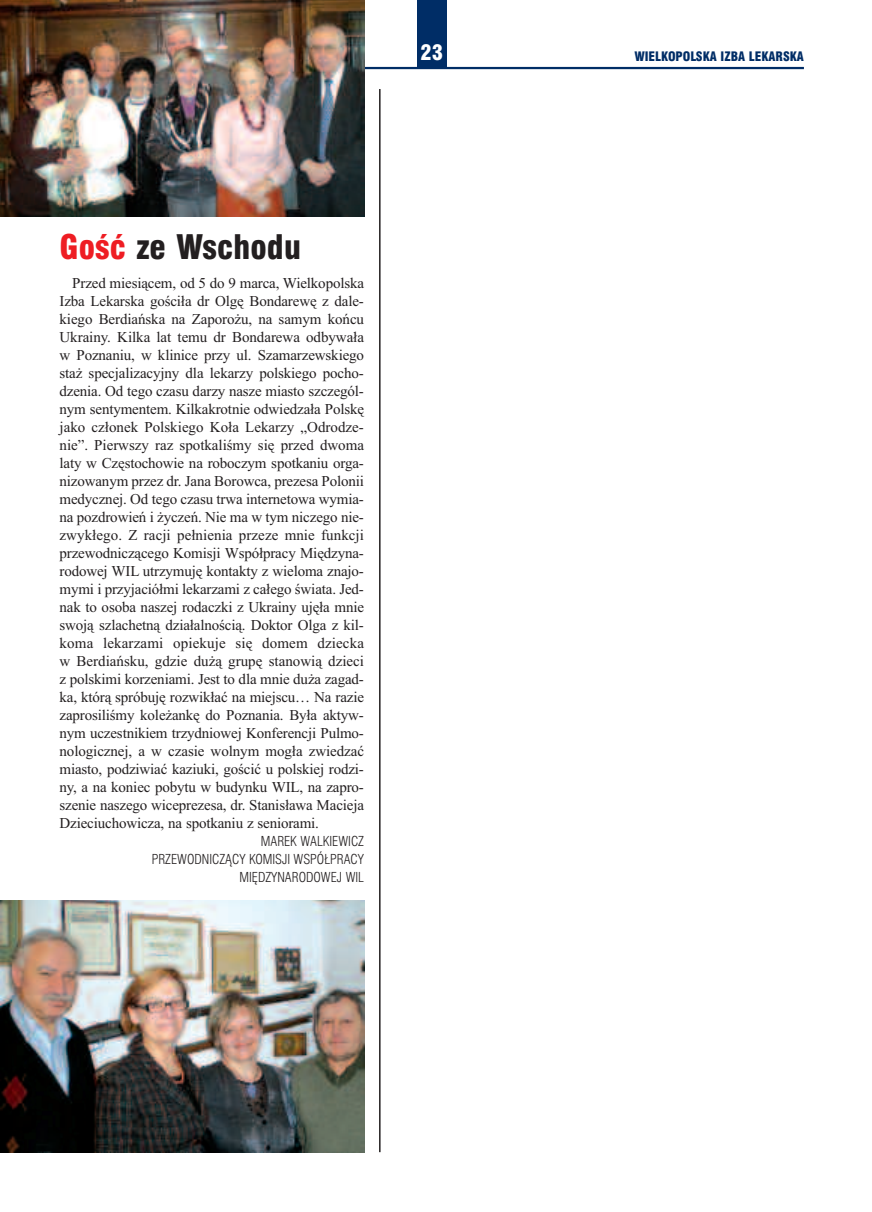
<style>
.page{position:relative;width:872px;height:1212px;background:#fff}
.page>*{position:absolute;margin:0;border:0;box-sizing:border-box;transform-origin:0 0}
.t1{font:33px "Swis 721 Blk Cn EU";letter-spacing:.005em;color:#231f20}
.t2{font:21px "Swis 721 Blk Cn EU";color:#fff}
.t3{font:15px/18px "Times New Roman";letter-spacing:-.01em;color:#231f20;text-align:justify}
.t4{font:13.5px/18px "Swis 721 Lt Cn EU";color:#231f20;text-align:right}
.t5{font:12.75px "Swis 721 Blk Cn EU";color:#002d66}
.s1{color:#ee1d23}
</style>
<div class="page">
<hr style="left:60px;top:67px;width:744px;height:2px;background:#002d66">
<div style="left:417px;top:0;width:29px;height:68px;background:#002d66"></div>
<hr style="left:379px;top:89px;width:1px;height:1063px;background:#231f20">
<img style="left:0;top:900px;width:364px;height:252px">
<img style="left:0;top:0;width:364px;height:216px">
<h2 class="t2" style="left:420px;top:40px;width:24px">23</h2>
<p class="t5" style="left:634px;top:48px;width:171px">WIELKOPOLSKA IZBA LEKARSKA</p>
<h1 class="t1" style="left:60px;top:226px;width:243px"><span class="s1">Gość</span> ze Wschodu</h1>
<p class="t3" style="left:60px;top:274px;width:306px;text-indent:13px">Przed miesiącem, od 5 do 9 marca, Wielkopolska Izba Lekarska gościła dr Olgę Bondarewę z dale&shy;kiego Berdiańska na Zaporożu, na samym końcu Ukrainy. Kilka lat temu dr Bondarewa odbywała w Poznaniu, w klinice przy ul. Szamarzewskiego staż specjalizacyjny dla lekarzy polskiego pocho&shy;dzenia. Od tego czasu darzy nasze miasto szczegól&shy;nym sentymentem. Kilkakrotnie odwiedzała Polskę jako członek Polskiego Koła Lekarzy „Odrodze&shy;nie”. Pierwszy raz spotkaliśmy się przed dwoma laty w Częstochowie na roboczym spotkaniu orga&shy;nizowanym przez dr. Jana Borowca, prezesa Polonii medycznej. Od tego czasu trwa internetowa wymia&shy;na pozdrowień i życzeń. Nie ma w tym niczego nie&shy;zwykłego. Z racji pełnienia przeze mnie funkcji przewodniczącego Komisji Współpracy Międzyna&shy;rodowej WIL utrzymuję kontakty z wieloma znajo&shy;mymi i przyjaciółmi lekarzami z całego świata. Jed&shy;nak to osoba naszej rodaczki z Ukrainy ujęła mnie swoją szlachetną działalnością. Doktor Olga z kil&shy;koma lekarzami opiekuje się domem dziecka w Berdiańsku, gdzie dużą grupę stanowią dzieci z polskimi korzeniami. Jest to dla mnie duża zagad&shy;ka, którą spróbuję rozwikłać na miejscu… Na razie zaprosiliśmy koleżankę do Poznania. Była aktyw&shy;nym uczestnikiem trzydniowej Konferencji Pulmo&shy;nologicznej, a w czasie wolnym mogła zwiedzać miasto, podziwiać kaziuki, gościć u polskiej rodzi&shy;ny, a na koniec pobytu w budynku WIL, na zapro&shy;szenie naszego wiceprezesa, dr. Stanisława Macieja Dzieciuchowicza, na spotkaniu z seniorami.</p>
<p class="t4" style="left:152px;top:832px;width:214px">MAREK WALKIEWICZ<br>PRZEWODNICZĄCY KOMISJI WSPÓŁPRACY<br>MIĘDZYNARODOWEJ WIL</p>
</div>
